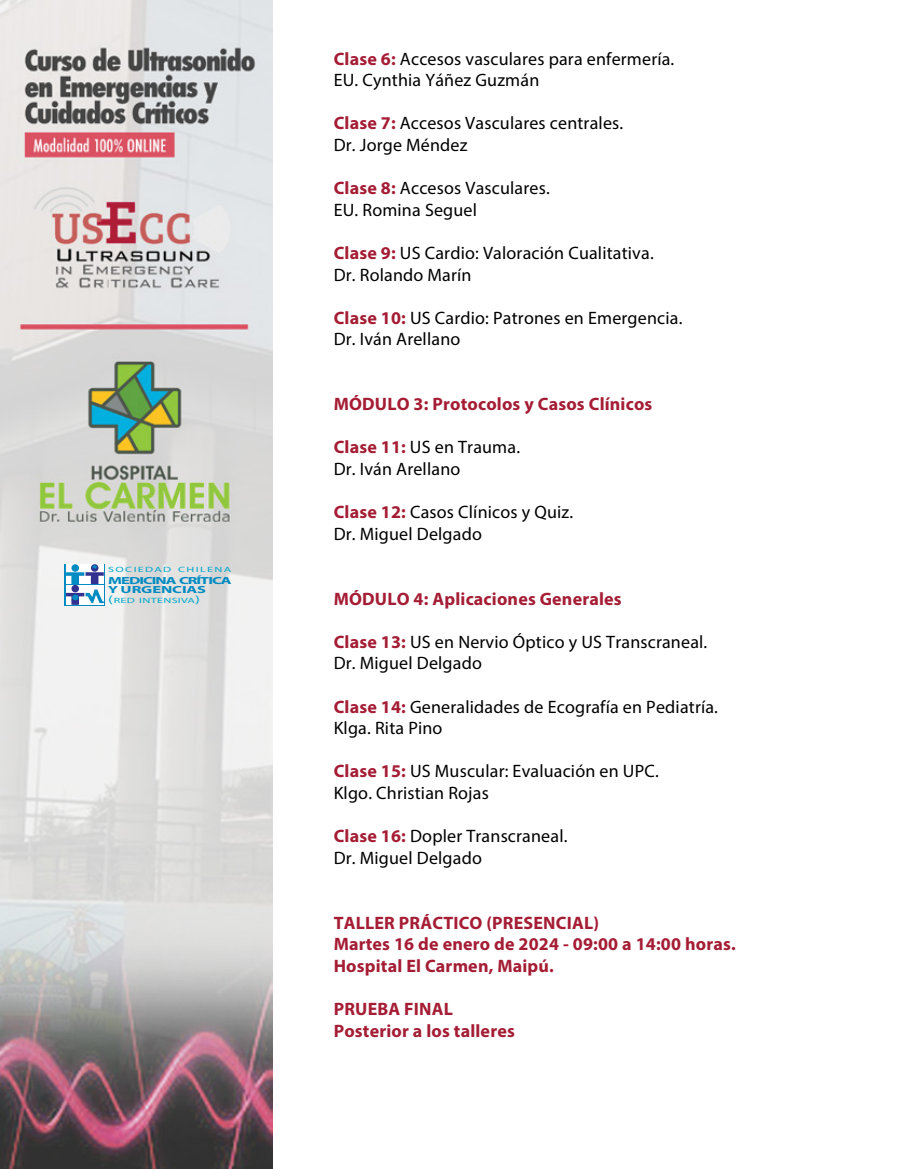
<style>
.page{position:relative;width:918px;height:1169px;background:#fff}
.page>*{position:absolute;margin:0;border:0;box-sizing:border-box;transform-origin:0 0}
.t1{font:18px/21.6px "Myriad Pro";letter-spacing:.01em;color:#010101}
.t2{font:700 18px/21.6px "Myriad Pro";letter-spacing:.01em;color:#a51d35}
.t3{font:700 10.35px/9.9px "Myriad Pro";letter-spacing:-.06em;color:#008bc2;scale:1.59 1}
.t4{font:7.65px "Myriad Pro";letter-spacing:.11em;color:#00a8cd;scale:1.59 1}
.t5{font:7.65px "Myriad Pro";letter-spacing:.025em;color:#00a8cd;scale:1.59 1}
.s1{font-size:10.95px}
.s2{font-weight:700;color:#a51d35}
</style>
<div class="page">
<img style="left:0;top:0;width:273px;height:1169px">
<svg style="left:65px;top:564px;width:40px;height:41px"></svg>
<svg style="left:66px;top:564px;width:18px;height:20px"></svg>
<svg style="left:86px;top:564px;width:18px;height:20px"></svg>
<div style="left:66px;top:585px;width:18px;height:20px;background:#fff"></div>
<div style="left:86px;top:585px;width:18px;height:20px;background:#fff"></div>
<div style="left:71px;top:585px;width:8px;height:7px;background:#323190;border-radius:50%"></div>
<svg style="left:66px;top:565px;width:38px;height:19px"></svg>
<svg style="left:66px;top:590px;width:38px;height:15px"></svg>
<p class="t4" style="left:108px;top:565px;width:79px">SOCIEDAD CHILENA</p>
<p class="t3" style="left:108px;top:575px;width:79px">MEDICINA CRÍTICA<br>YURGENCIAS</p>
<p class="t5" style="left:108px;top:595px;width:59px"><span class="s1">(</span>RED INTENSIVA<span class="s1">)</span></p>
<p class="t1" style="left:334px;top:48px;width:342px"><span class="s2">Clase 6:</span> Accesos vasculares para enfermería.<br>EU. Cynthia Yáñez Guzmán</p>
<p class="t1" style="left:334px;top:112px;width:291px"><span class="s2">Clase 7:</span> Accesos Vasculares centrales.<br>Dr. Jorge Méndez</p>
<p class="t1" style="left:334px;top:177px;width:218px"><span class="s2">Clase 8:</span> Accesos Vasculares.<br>EU. Romina Seguel</p>
<p class="t1" style="left:334px;top:242px;width:322px"><span class="s2">Clase 9:</span> US Cardio: Valoración Cualitativa.<br>Dr. Rolando Marín</p>
<p class="t1" style="left:334px;top:307px;width:350px"><span class="s2">Clase 10:</span> US Cardio: Patrones en Emergencia.<br>Dr. Iván Arellano</p>
<p class="t2" style="left:334px;top:393px;width:320px">MÓDULO 3: Protocolos y Casos Clínicos</p>
<p class="t1" style="left:334px;top:436px;width:188px"><span class="s2">Clase 11:</span> US en Trauma.<br>Dr. Iván Arellano</p>
<p class="t1" style="left:334px;top:501px;width:241px"><span class="s2">Clase 12:</span> Casos Clínicos y Quiz.<br>Dr. Miguel Delgado</p>
<p class="t2" style="left:334px;top:587px;width:290px">MÓDULO 4: Aplicaciones Generales</p>
<p class="t1" style="left:334px;top:631px;width:375px"><span class="s2">Clase 13:</span> US en Nervio Óptico y US Transcraneal.<br>Dr. Miguel Delgado</p>
<p class="t1" style="left:334px;top:696px;width:386px"><span class="s2">Clase 14:</span> Generalidades de Ecografía en Pediatría.<br>Klga. Rita Pino</p>
<p class="t1" style="left:334px;top:760px;width:327px"><span class="s2">Clase 15:</span> US Muscular: Evaluación en UPC.<br>Klgo. Christian Rojas</p>
<p class="t1" style="left:334px;top:825px;width:235px"><span class="s2">Clase 16:</span> Dopler Transcraneal.<br>Dr. Miguel Delgado</p>
<p class="t2" style="left:334px;top:911px;width:404px">TALLER PRÁCTICO (PRESENCIAL)<br>Martes 16 de enero de 2024 - 09:00 a 14:00 horas.<br>Hospital El Carmen, Maipú.</p>
<p class="t2" style="left:334px;top:998px;width:183px">PRUEBA FINAL<br>Posterior a los talleres</p>
</div>
